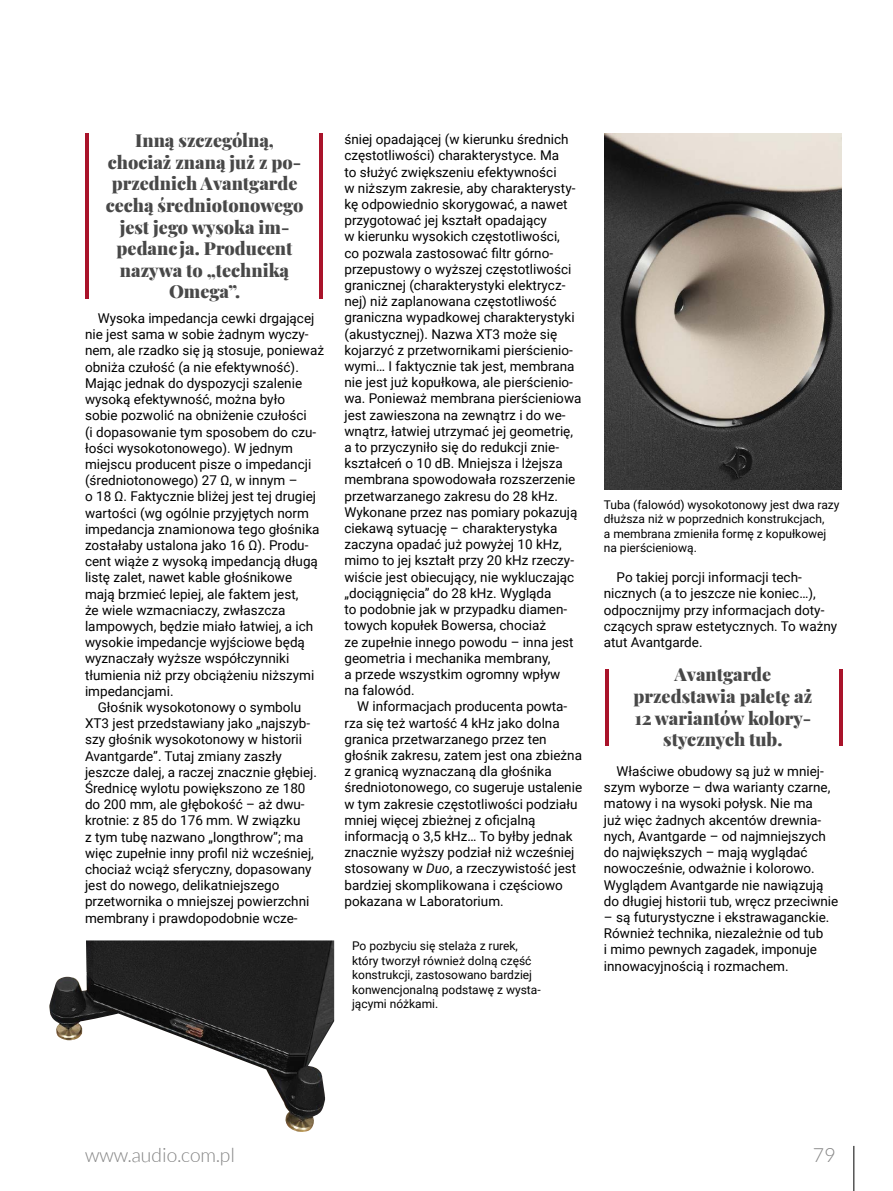
<style>
.page{position:relative;width:893px;height:1191px;background:#fff}
.page>*{position:absolute;margin:0;border:0;box-sizing:border-box;transform-origin:0 0}
.t1{font:300 19.5px "Lato";color:#858585}
.t2{font:900 18px/21.6px "Playfair Display";color:#484848;text-align:center}
.t3{font:13.5px/16.2px "Roboto";color:#000}
.t4{font:12px/14.4px "Roboto";color:#000}
.s1{font-style:italic}
</style>
<div class="page">
<hr style="left:854px;top:1145px;width:1px;height:46px;background:#000">
<hr style="left:85px;top:133px;width:4px;height:165px;background:#a9132a">
<hr style="left:319px;top:133px;width:4px;height:165px;background:#a9132a">
<img style="left:605px;top:133px;width:237px;height:356px">
<img style="left:49px;top:940px;width:285px;height:192px">
<hr style="left:605px;top:669px;width:3px;height:76px;background:#a9132a">
<hr style="left:839px;top:669px;width:4px;height:76px;background:#a9132a">
<h2 class="t2" style="left:106px;top:128px;width:199px">Inną szczególną, chociaż znaną już z po&shy;przednich Avantgarde cechą średniotonowego jest jego wysoka im&shy;pedancja. Producent nazywa to „techniką<br>Omega”.</h2>
<p class="t3" style="left:98px;top:310px;width:218px">Wysoka impedancja cewki drgającej</p>
<p class="t3" style="left:85px;top:326px;width:225px">nie jest sama w sobie żadnym wyczy-</p>
<p class="t3" style="left:85px;top:342px;width:241px">nem, ale rzadko się ją stosuje, ponieważ</p>
<p class="t3" style="left:85px;top:358px;width:215px">obniża czułość (a nie efektywność).</p>
<p class="t3" style="left:85px;top:374px;width:219px">Mając jednak do dyspozycji szalenie</p>
<p class="t3" style="left:85px;top:391px;width:201px">wysoką efektywność, można było</p>
<p class="t3" style="left:85px;top:407px;width:223px">sobie pozwolić na obniżenie czułości</p>
<p class="t3" style="left:85px;top:423px;width:233px">(i dopasowanie tym sposobem do czu-</p>
<p class="t3" style="left:85px;top:439px;width:209px">łości wysokotonowego). W jednym</p>
<p class="t3" style="left:85px;top:455px;width:228px">miejscu producent pisze o impedancji</p>
<p class="t3" style="left:85px;top:472px;width:214px">(średniotonowego) 27 Ω, w innym –</p>
<p class="t3" style="left:85px;top:488px;width:233px">o 18 Ω. Faktycznie bliżej jest tej drugiej</p>
<p class="t3" style="left:85px;top:504px;width:225px">wartości (wg ogólnie przyjętych norm</p>
<p class="t3" style="left:85px;top:520px;width:236px">impedancja znamionowa tego głośnika</p>
<p class="t3" style="left:85px;top:536px;width:225px">zostałaby ustalona jako 16 Ω). Produ-</p>
<p class="t3" style="left:85px;top:553px;width:234px">cent wiąże z wysoką impedancją długą</p>
<p class="t3" style="left:85px;top:569px;width:209px">listę zalet, nawet kable głośnikowe</p>
<p class="t3" style="left:85px;top:585px;width:215px">mają brzmieć lepiej, ale faktem jest,</p>
<p class="t3" style="left:85px;top:601px;width:202px">że wiele wzmacniaczy, zwłaszcza</p>
<p class="t3" style="left:85px;top:617px;width:230px">lampowych, będzie miało łatwiej, a ich</p>
<p class="t3" style="left:85px;top:634px;width:221px">wysokie impedancje wyjściowe będą</p>
<p class="t3" style="left:85px;top:650px;width:206px">wyznaczały wyższe współczynniki</p>
<p class="t3" style="left:85px;top:666px;width:231px">tłumienia niż przy obciążeniu niższymi</p>
<p class="t3" style="left:85px;top:682px;width:90px">impedancjami.</p>
<p class="t3" style="left:98px;top:698px;width:205px">Głośnik wysokotonowy o symbolu</p>
<p class="t3" style="left:85px;top:715px;width:227px">XT3 jest przedstawiany jako „najszyb-</p>
<p class="t3" style="left:85px;top:731px;width:219px">szy głośnik wysokotonowy w historii</p>
<p class="t3" style="left:85px;top:747px;width:198px">Avantgarde”. Tutaj zmiany zaszły</p>
<p class="t3" style="left:85px;top:763px;width:234px">jeszcze dalej, a raczej znacznie głębiej.</p>
<p class="t3" style="left:85px;top:779px;width:222px">Średnicę wylotu powiększono ze 180</p>
<p class="t3" style="left:85px;top:796px;width:221px">do 200 mm, ale głębokość – aż dwu-</p>
<p class="t3" style="left:85px;top:812px;width:217px">krotnie: z 85 do 176 mm. W związku</p>
<p class="t3" style="left:85px;top:828px;width:220px">z tym tubę nazwano „longthrow”; ma</p>
<p class="t3" style="left:85px;top:844px;width:230px">więc zupełnie inny profil niż wcześniej,</p>
<p class="t3" style="left:85px;top:860px;width:228px">chociaż wciąż sferyczny, dopasowany</p>
<p class="t3" style="left:85px;top:877px;width:196px">jest do nowego, delikatniejszego</p>
<p class="t3" style="left:85px;top:893px;width:226px">przetwornika o mniejszej powierzchni</p>
<p class="t3" style="left:85px;top:909px;width:214px">membrany i prawdopodobnie wcze-</p>
<p class="t3" style="left:344px;top:131px;width:239px">śniej opadającej (w kierunku średnich częstotliwości) charakterystyce. Ma<br>to służyć zwiększeniu efektywności<br>w niższym zakresie, aby charakterysty&shy;kę odpowiednio skorygować, a nawet przygotować jej kształt opadający<br>w kierunku wysokich częstotliwości,<br>co pozwala zastosować filtr górno&shy;przepustowy o wyższej częstotliwości granicznej (charakterystyki elektrycz&shy;nej) niż zaplanowana częstotliwość graniczna wypadkowej charakterystyki (akustycznej). Nazwa XT3 może się kojarzyć z przetwornikami pierścienio&shy;wymi… I faktycznie tak jest, membrana nie jest już kopułkowa, ale pierścienio&shy;wa. Ponieważ membrana pierścieniowa jest zawieszona na zewnątrz i do we&shy;wnątrz, łatwiej utrzymać jej geometrię, a to przyczyniło się do redukcji znie&shy;kształceń o 10 dB. Mniejsza i lżejsza membrana spowodowała rozszerzenie przetwarzanego zakresu do 28 kHz.<br>Wykonane przez nas pomiary pokazują ciekawą sytuację – charakterystyka zaczyna opadać już powyżej 10 kHz, mimo to jej kształt przy 20 kHz rzeczy&shy;wiście jest obiecujący, nie wykluczając „dociągnięcia” do 28 kHz. Wygląda<br>to podobnie jak w przypadku diamen&shy;towych kopułek Bowersa, chociaż<br>ze zupełnie innego powodu – inna jest geometria i mechanika membrany,<br>a przede wszystkim ogromny wpływ<br>na falowód.</p>
<p class="t3" style="left:344px;top:698px;width:239px;text-indent:13px">W informacjach producenta powta&shy;rza się też wartość 4 kHz jako dolna granica przetwarzanego przez ten głośnik zakresu, zatem jest ona zbieżna z granicą wyznaczaną dla głośnika średniotonowego, co sugeruje ustalenie w tym zakresie częstotliwości podziału mniej więcej zbieżnej z oficjalną informacją o 3,5 kHz… To byłby jednak znacznie wyższy podział niż wcześniej stosowany w <span class="s1">Duo</span>, a rzeczywistość jest bardziej skomplikowana i częściowo pokazana w Laboratorium.</p>
<p class="t4" style="left:352px;top:938px;width:190px">Po pozbyciu się stelaża z rurek, który tworzył również dolną część konstrukcji, zastosowano bardziej konwencjonalną podstawę z wysta&shy;jącymi nóżkami.</p>
<p class="t4" style="left:604px;top:497px;width:237px">Tuba (falowód) wysokotonowy jest dwa razy dłuższa niż w poprzednich konstrukcjach,<br>a membrana zmieniła formę z kopułkowej na pierścieniową.</p>
<p class="t3" style="left:604px;top:569px;width:235px;text-indent:13px">Po takiej porcji informacji tech&shy;nicznych (a to jeszcze nie koniec…), odpocznijmy przy informacjach doty&shy;czących spraw estetycznych. To ważny atut Avantgarde.</p>
<h2 class="t2" style="left:633px;top:662px;width:180px">Avantgarde przedstawia paletę aż<br>12 wariantów kolory&shy;stycznych tub.</h2>
<p class="t3" style="left:604px;top:762px;width:236px;text-indent:13px">Właściwe obudowy są już w mniej&shy;szym wyborze – dwa warianty czarne, matowy i na wysoki połysk. Nie ma<br>już więc żadnych akcentów drewnia&shy;nych, Avantgarde – od najmniejszych do największych – mają wyglądać nowocześnie, odważnie i kolorowo.<br>Wyglądem Avantgarde nie nawiązują do długiej historii tub, wręcz przeciwnie</p>
<p class="t3" style="left:604px;top:908px;width:227px">– są futurystyczne i ekstrawaganckie.<br>Również technika, niezależnie od tub i mimo pewnych zagadek, imponuje innowacyjnością i rozmachem.</p>
<h1 class="t1" style="left:85px;top:1144px;width:151px">www.audio.com.pl</h1>
<h1 class="t1" style="left:813px;top:1144px;width:24px">79</h1>
</div>
